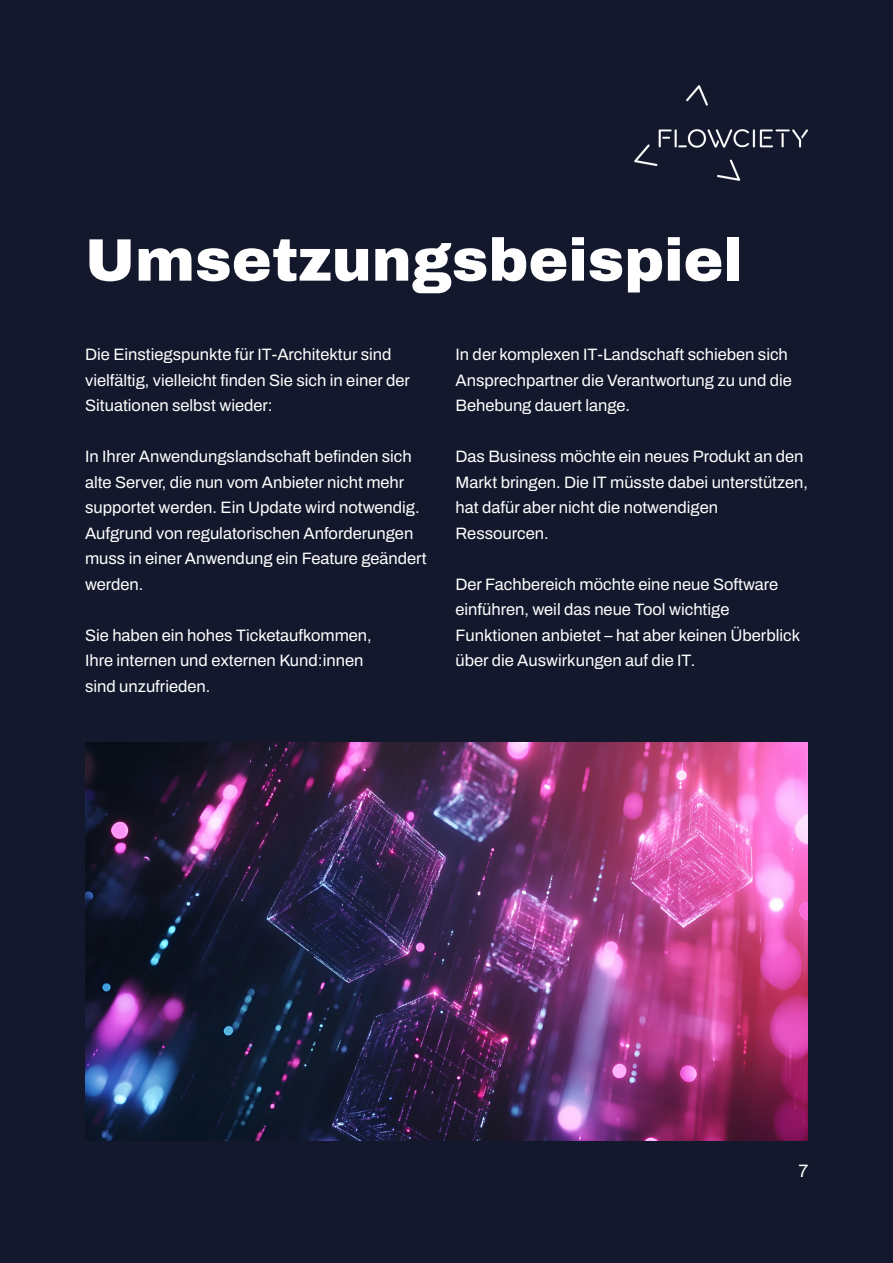
<style>
.page{position:relative;width:893px;height:1263px;background:#13182c}
.page>*{position:absolute;margin:0;border:0;box-sizing:border-box;transform-origin:0 0}
.t1{font:900 60px "Archivo";color:#fff}
.t2{font:600 18px "Archivo";color:#fff}
.t3{font:600 16.5px/25.5px "Archivo";color:#fff}
</style>
<div class="page">
<img style="left:634px;top:85px;width:174px;height:96px">
<div style="left:86px;top:743px;width:722px;height:455px;background:#13182c"></div>
<img style="left:86px;top:743px;width:722px;height:398px">
<p class="t1" style="left:85px;top:214px;width:659px">Umsetzungsbeispiel</p>
<p class="t3" style="left:85px;top:342px;width:326px">Die Einstiegspunkte für IT-Architektur sind vielfältig, vielleicht finden Sie sich in einer der<br>Situationen selbst wieder:</p>
<p class="t3" style="left:85px;top:444px;width:336px">In Ihrer Anwendungslandschaft befinden sich alte Server, die nun vom Anbieter nicht mehr supportet werden. Ein Update wird notwendig.</p>
<p class="t3" style="left:85px;top:520px;width:343px">Aufgrund von regulatorischen Anforderungen muss in einer Anwendung ein Feature geändert werden.</p>
<p class="t3" style="left:85px;top:622px;width:288px">Sie haben ein hohes Ticketaufkommen,<br>Ihre internen und externen Kund:innen sind unzufrieden.</p>
<p class="t3" style="left:455px;top:342px;width:338px">In der komplexen IT-Landschaft schieben sich<br>Ansprechpartner die Verantwortung zu und die<br>Behebung dauert lange.</p>
<p class="t3" style="left:455px;top:444px;width:354px">Das Business möchte ein neues Produkt an den Markt bringen. Die IT müsste dabei unterstützen, hat dafür aber nicht die notwendigen Ressourcen.</p>
<p class="t3" style="left:455px;top:571px;width:346px">Der Fachbereich möchte eine neue Software einführen, weil das neue Tool wichtige Funktionen anbietet – hat aber keinen Überblick über die Auswirkungen auf die IT.</p>
<p class="t2" style="left:798px;top:1158px;width:11px">7</p>
</div>
